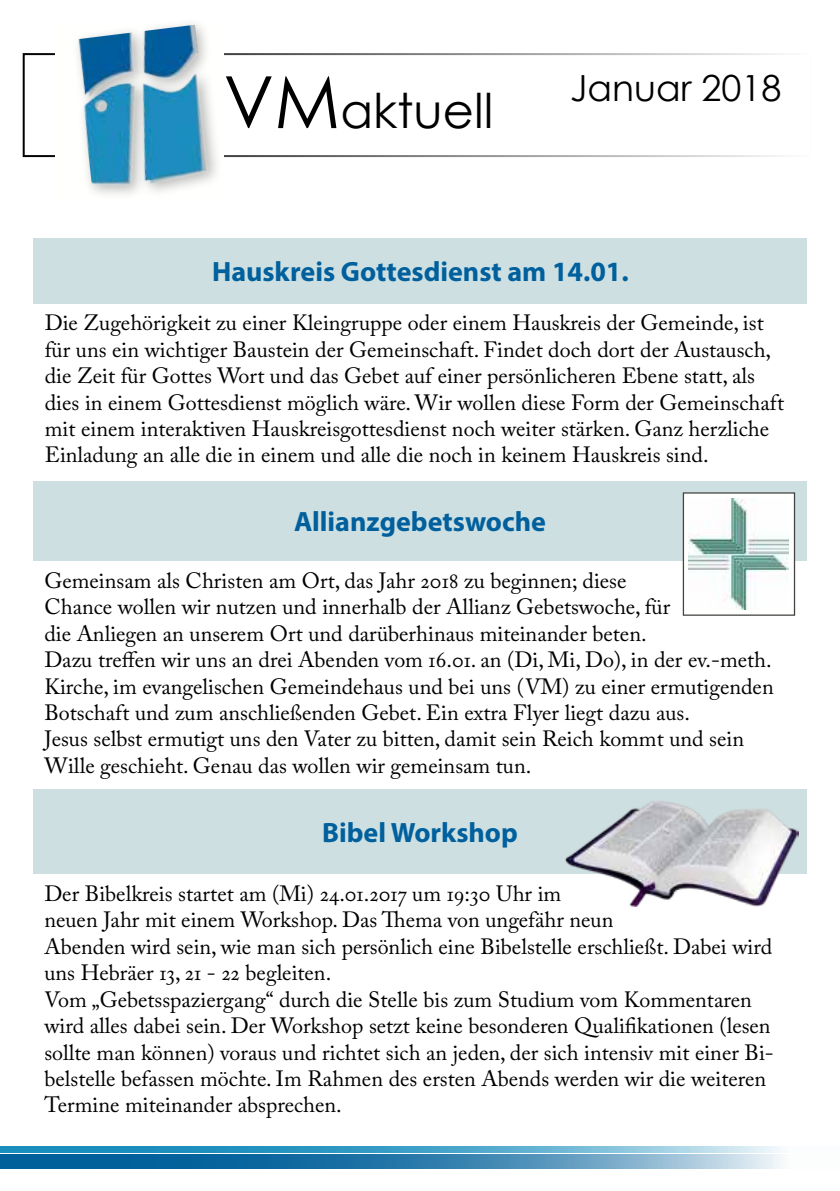
<style>
.page{position:relative;width:840px;height:1191px;background:#fff}
.page>*{position:absolute;margin:0;border:0;box-sizing:border-box;transform-origin:0 0}
.t1{font:48px "Century Gothic";color:#000}
.t2{font:36px "Century Gothic";color:#000}
.t3{font:700 28px "Myriad Pro";color:#00609d}
.t4{font:22px/26.4px "Adobe Caslon Pro";color:#000}
.s1{font-size:72px}
</style>
<div class="page">
<svg style="left:0;top:1154px;width:783px;height:14px;background:#4087b2"></svg>
<svg style="left:0;top:1146px;width:780px;height:6px;background:#52a9cd"></svg>
<img style="left:78px;top:25px;width:135px;height:165px">
<div style="left:33px;top:238px;width:773px;height:65px;background:#cddfe0"></div>
<div style="left:33px;top:481px;width:773px;height:79px;background:#cddfe0"></div>
<div style="left:682px;top:492px;width:112px;height:124px;background:#fffffe;border:1px solid #454444"></div>
<img style="left:688px;top:498px;width:100px;height:111px">
<div style="left:33px;top:789px;width:773px;height:84px;background:#cddfe0"></div>
<img style="left:562px;top:801px;width:235px;height:105px">
<h1 class="t1" style="left:223px;top:81px;width:271px"><span class="s1">VM</span>aktuell</h1>
<h2 class="t2" style="left:570px;top:66px;width:212px">Januar 2018</h2>
<p class="t3" style="left:212px;top:254px;width:418px">Hauskreis Gottesdienst am 14.01.</p>
<p class="t4" style="left:45px;top:309px;width:740px">Die Zugehörigkeit zu einer Kleingruppe oder einem Hauskreis der Gemeinde, ist für uns ein wichtiger Baustein der Gemeinschaft. Findet doch dort der Austausch, die Zeit für Gottes Wort und das Gebet auf einer persönlicheren Ebene statt, als dies in einem Gottesdienst möglich wäre. Wir wollen diese Form der Gemeinschaft mit einem interaktiven Hauskreisgottesdienst noch weiter stärken. Ganz herzliche Einladung an alle die in einem und alle die noch in keinem Hauskreis sind.</p>
<p class="t3" style="left:294px;top:503px;width:253px">Allianzgebetswoche</p>
<p class="t4" style="left:44px;top:567px;width:730px">Gemeinsam als Christen am Ort, das Jahr 2018 zu beginnen; diese<br>Chance wollen wir nutzen und innerhalb der Allianz Gebetswoche, für<br>die Anliegen an unserem Ort und darüberhinaus miteinander beten.<br>Dazu treffen wir uns an drei Abenden vom 16.01. an (Di, Mi, Do), in der ev.-meth.<br>Kirche, im evangelischen Gemeindehaus und bei uns (VM) zu einer ermutigenden Botschaft und zum anschließenden Gebet. Ein extra Flyer liegt dazu aus.<br>Jesus selbst ermutigt uns den Vater zu bitten, damit sein Reich kommt und sein Wille geschieht. Genau das wollen wir gemeinsam tun.</p>
<p class="t3" style="left:322px;top:814px;width:197px">Bibel Workshop</p>
<p class="t4" style="left:44px;top:880px;width:730px">Der Bibelkreis startet am (Mi) 24.01.2017 um 19:30 Uhr im<br>neuen Jahr mit einem Workshop. Das Thema von ungefähr neun<br>Abenden wird sein, wie man sich persönlich eine Bibelstelle erschließt. Dabei wird uns Hebräer 13, 21 - 22 begleiten.<br>Vom „Gebetsspaziergang“ durch die Stelle bis zum Studium vom Kommentaren wird alles dabei sein. Der Workshop setzt keine besonderen Qualifikationen (lesen sollte man können) voraus und richtet sich an jeden, der sich intensiv mit einer Bi&shy;belstelle befassen möchte. Im Rahmen des ersten Abends werden wir die weiteren Termine miteinander absprechen.</p>
</div>
